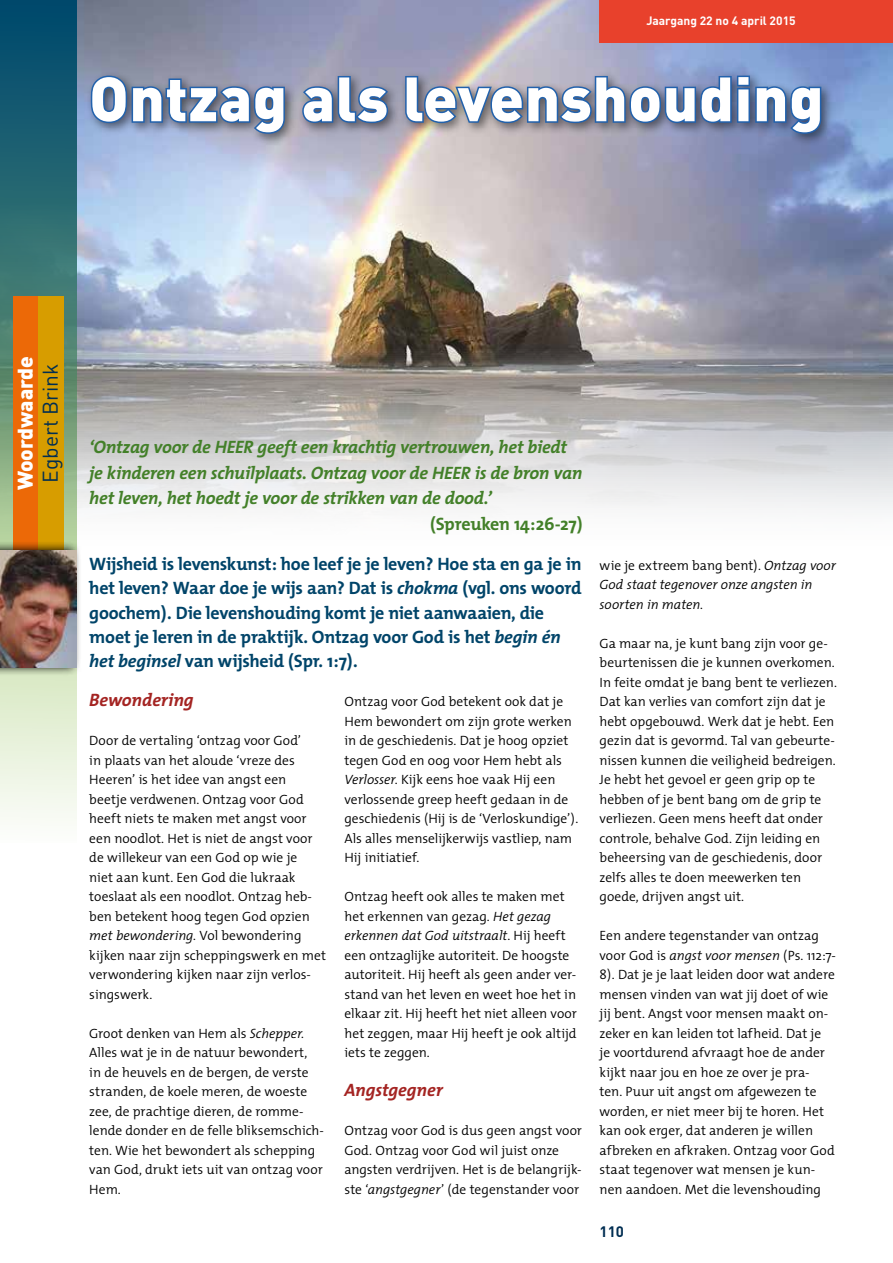
<style>
.page{position:relative;width:893px;height:1263px;background:#fff}
.page>*{position:absolute;margin:0;border:0;box-sizing:border-box;transform-origin:0 0}
.t1{font:900 61.5px "DIN";letter-spacing:.01em;color:#fff}
.t2{font:900 21px "DIN";color:#fff}
.t3{font:21px "DIN";color:#002e52}
.t4{font:700 18px/24.3px "The Mix";letter-spacing:-.015em;color:#004469}
.t5{font:italic 700 18px/25.8px "The Mix";letter-spacing:-.015em;color:#438029}
.t6{font:italic 700 18px "The Mix";letter-spacing:-.005em;color:#a42422}
.t7{font:700 18px "The Mix";letter-spacing:-.02em;color:#438029}
.t8{font:700 15px "DIN";color:#002e52}
.t9{font:300 13.5px/19.5px "The Mix";color:#000}
.t10{font:italic 300 13.5px/19.5px "The Mix";letter-spacing:-.005em;color:#000}
.t11{font:700 12px "DIN";color:#fff}
.s1{font-style:italic}
.s2{font-style:normal}
</style>
<div class="page">
<img style="left:77px;top:0;width:816px;height:510px">
<div style="left:600px;top:0;width:293px;height:43px;background:#e8412c"></div>
<div style="left:0;top:0;width:77px;height:202px;background:linear-gradient(to bottom,#00476c,#286872)"></div>
<svg style="left:0;top:197px;width:77px;height:624px;background:#96b7a5"></svg>
<div style="left:86px;top:70px;width:749px;height:77px;background:#000;opacity:.5"></div>
<svg style="left:88px;top:74px;width:198px;height:61px;background:#657a9d"></svg>
<svg style="left:301px;top:74px;width:89px;height:51px;background:#647696"></svg>
<img style="left:404px;top:74px;width:419px;height:61px">
<div style="left:13px;top:296px;width:25px;height:277px;background:#ec6907"></div>
<div style="left:38px;top:296px;width:26px;height:277px;background:#d79d00"></div>
<div style="left:0;top:541px;width:82px;height:135px;background:#000;opacity:.95"></div>
<img style="left:0;top:550px;width:77px;height:117px">
<p class="t11" style="left:646px;top:13px;width:151px">Jaargang 22 no 4 april 2015</p>
<h1 class="t1" style="left:89px;top:58px;width:736px">Ontzag als levenshouding</h1>
<h2 class="t2" style="left:11px;top:490px;width:136px;rotate:-90deg">Woordwaarde</h2>
<h2 class="t3" style="left:37px;top:483px;width:120px;rotate:-90deg">Egbert Brink</h2>
<h3 class="t5" style="left:89px;top:433px;width:495px">‘Ontzag voor de HEER geeft een krachtig vertrouwen, het biedt je kinderen een schuilplaats. Ontzag voor de HEER is de bron van het leven, het hoedt je voor de strikken van de dood.’</h3>
<h3 class="t7" style="left:430px;top:509px;width:154px">(Spreuken 14:26-27)</h3>
<p class="t4" style="left:89px;top:551px;width:494px">Wijsheid is levenskunst: hoe leef je je leven? Hoe sta en ga je in het leven? Waar doe je wijs aan? Dat is <span class="s1">chokma</span> (vgl. ons woord goochem). Die levenshouding komt je niet aanwaaien, die moet je leren in de praktijk. Ontzag voor God is het <span class="s1">begin én het beginsel</span> van wijsheid (Spr. 1:7).</p>
<h3 class="t6" style="left:89px;top:685px;width:106px">Bewondering</h3>
<p class="t9" style="left:89px;top:731px;width:238px">Door de vertaling ‘ontzag voor God’<br>in plaats van het aloude ‘vreze des Heeren’ is het idee van angst een beetje verdwenen. Ontzag voor God heeft niets te maken met angst voor een noodlot. Het is niet de angst voor de willekeur van een God op wie je<br>niet aan kunt. Een God die lukraak toeslaat als een noodlot. Ontzag heb&shy;ben betekent hoog tegen God opzien <span class="s1">met bewondering.</span> Vol bewondering kijken naar zijn scheppingswerk en met verwondering kijken naar zijn verlos&shy;singswerk.</p>
<p class="t9" style="left:89px;top:1023px;width:236px">Groot denken van Hem als <span class="s1">Schepper.<br></span>Alles wat je in de natuur bewondert,<br>in de heuvels en de bergen, de verste stranden, de koele meren, de woeste zee, de prachtige dieren, de romme&shy;lende donder en de felle bliksemschich&shy;ten. Wie het bewondert als schepping van God, drukt iets uit van ontzag voor<br>Hem.</p>
<p class="t9" style="left:344px;top:691px;width:235px">Ontzag voor God betekent ook dat je Hem bewondert om zijn grote werken in de geschiedenis. Dat je hoog opziet tegen God en oog voor Hem hebt als <span class="s1">Verlosser</span>. Kijk eens hoe vaak Hij een verlossende greep heeft gedaan in de geschiedenis (Hij is de ‘Verloskundige’).<br>Als alles menselijkerwijs vastliep, nam Hij initiatief.</p>
<p class="t9" style="left:344px;top:886px;width:234px">Ontzag heeft ook alles te maken met het erkennen van gezag. <span class="s1">Het gezag erkennen dat God uitstraalt</span>. Hij heeft een ontzaglijke autoriteit. De hoogste autoriteit. Hij heeft als geen ander ver&shy;stand van het leven en weet hoe het in elkaar zit. Hij heeft het niet alleen voor het zeggen, maar Hij heeft je ook altijd iets te zeggen.</p>
<h3 class="t6" style="left:344px;top:1075px;width:100px">Angstgegner</h3>
<p class="t9" style="left:344px;top:1121px;width:239px">Ontzag voor God is dus geen angst voor God. Ontzag voor God wil juist onze angsten verdrijven. Het is de belangrijk&shy;ste ‘<span class="s1">angstgegner</span>’ (de tegenstander voor</p>
<p class="t10" style="left:600px;top:555px;width:238px"><span class="s2">wie je extreem bang bent).</span> Ontzag voor<br>God staat tegenover onze angsten in soorten in maten.</p>
<p class="t9" style="left:600px;top:633px;width:239px">Ga maar na, je kunt bang zijn voor ge&shy;beurtenissen die je kunnen overkomen.<br>In feite omdat je bang bent te verliezen.<br>Dat kan verlies van comfort zijn dat je hebt opgebouwd. Werk dat je hebt. Een gezin dat is gevormd. Tal van gebeurte&shy;nissen kunnen die veiligheid bedreigen.<br>Je hebt het gevoel er geen grip op te hebben of je bent bang om de grip te verliezen. Geen mens heeft dat onder controle, behalve God. Zijn leiding en beheersing van de geschiedenis, door zelfs alles te doen meewerken ten goede, drijven angst uit.</p>
<p class="t9" style="left:600px;top:925px;width:238px">Een andere tegenstander van ontzag voor God is <span class="s1">angst voor mensen</span> (Ps. 112:7- 8). Dat je je laat leiden door wat andere mensen vinden van wat jij doet of wie jij bent. Angst voor mensen maakt on&shy;zeker en kan leiden tot lafheid. Dat je<br>je voortdurend afvraagt hoe de ander kijkt naar jou en hoe ze over je pra-<br>ten. Puur uit angst om afgewezen te worden, er niet meer bij te horen. Het kan ook erger, dat anderen je willen afbreken en afkraken. Ontzag voor God staat tegenover wat mensen je kun&shy;nen aandoen. Met die levenshouding</p>
<p class="t8" style="left:600px;top:1222px;width:26px">110</p>
</div>
